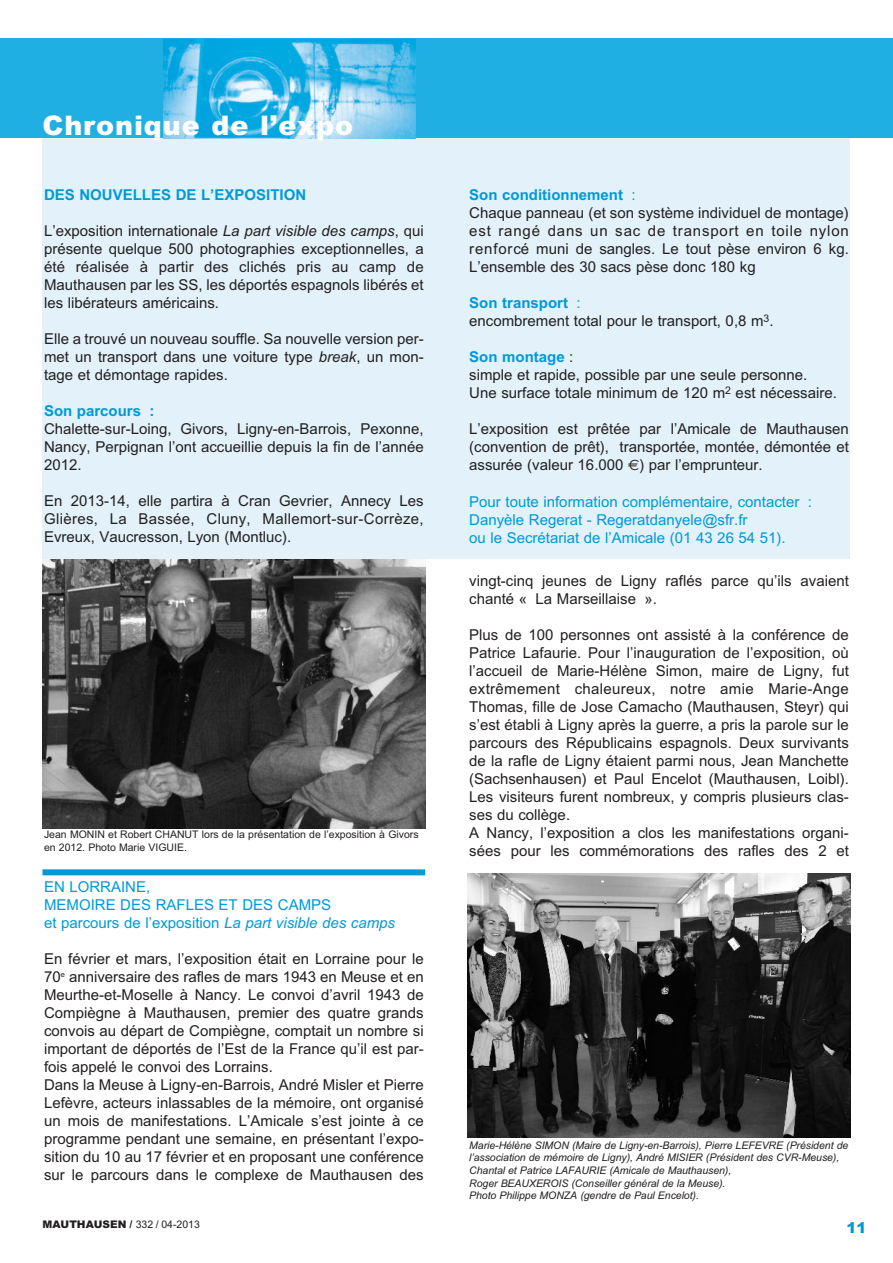
<style>
.page{position:relative;width:893px;height:1263px;background:#fff}
.page>*{position:absolute;margin:0;border:0;box-sizing:border-box;transform-origin:0 0}
.t1{font:900 27px "Arial";letter-spacing:.035em;color:#fff}
.t2{font:15px/18px "Arial MT TT";color:#231f20;text-align:justify}
.t3{font:15px/18px "Arial MT TT";color:#0099d8}
.t4{font:700 15px "Arial";color:#0099d8}
.t5{font:900 15px "Arial";color:#0099d8}
.t6{font:italic 10.5px/12.6px "Arial";letter-spacing:-.005em;color:#231f20}
.t7{font:10.5px/12.6px "Arial MT TT";color:#231f20}
.t8{font:900 10.5px "Arial";color:#231f20}
.s1{font-family:"Arial";font-style:italic}
.s2{font-family:"Arial MT TT";font-weight:400}
.s3{font-family:"Arial MT TT";font-weight:400;color:#231f20}
.s4{font-family:"Euro Sans"}
</style>
<div class="page">
<div style="left:43px;top:138px;width:807px;height:420px;background:#e2f1fa"></div>
<div style="left:0;top:38px;width:893px;height:100px;background:#1fafe2"></div>
<img style="left:164px;top:40px;width:252px;height:98px">
<img style="left:43px;top:560px;width:382px;height:268px">
<div style="left:43px;top:869px;width:382px;height:6px;background:#0099d8"></div>
<img style="left:468px;top:874px;width:382px;height:264px">
<h1 class="t1" style="left:43px;top:109px;width:312px">Chronique de l’expo</h1>
<p class="t4" style="left:44px;top:186px;width:264px">DES NOUVELLES DE L’EXPOSITION</p>
<p class="t2" style="left:44px;top:221px;width:381px">L’exposition internationale <span class="s1">La part visible des camps</span>, qui présente quelque 500 photographies exceptionnelles, a été réalisée à partir des clichés pris au camp de Mauthausen par les SS, les déportés espagnols libérés et les libérateurs américains.</p>
<p class="t2" style="left:44px;top:329px;width:381px">Elle a trouvé un nouveau souffle. Sa nouvelle version per&shy;met un transport dans une voiture type <span class="s1">break</span>, un mon&shy;tage et démontage rapides.</p>
<p class="t4" style="left:44px;top:402px;width:112px">Son parcours :</p>
<p class="t2" style="left:44px;top:419px;width:381px">Chalette-sur-Loing, Givors, Ligny-en-Barrois, Pexonne, Nancy, Perpignan l’ont accueillie depuis la fin de l’année 2012.</p>
<p class="t2" style="left:44px;top:491px;width:381px">En 2013-14, elle partira à Cran Gevrier, Annecy Les Glières, La Bassée, Cluny, Mallemort-sur-Corrèze, Evreux, Vaucresson, Lyon (Montluc).</p>
<p class="t7" style="left:44px;top:828px;width:376px">Jean MONIN et Robert CHANUT lors de la présentation de l’exposition à Givors en 2012. Photo Marie VIGUIE.</p>
<p class="t3" style="left:44px;top:878px;width:353px">EN LORRAINE,<br>MEMOIRE DES RAFLES ET DES CAMPS<br>et parcours de l’exposition <span class="s1">La part visible des camps</span></p>
<p class="t2" style="left:44px;top:950px;width:381px;text-align:left">En février et mars, l’exposition était en Lorraine pour le 70<sup>e</sup> anniversaire des rafles de mars 1943 en Meuse et en Meurthe-et-Moselle à Nancy. Le convoi d’avril 1943 de Compiègne à Mauthausen, premier des quatre grands convois au départ de Compiègne, comptait un nombre si important de déportés de l’Est de la France qu’il est par&shy;fois appelé le convoi des Lorrains.<br>Dans la Meuse à Ligny-en-Barrois, André Misler et Pierre Lefèvre, acteurs inlassables de la mémoire, ont organisé un mois de manifestations. L’Amicale s’est jointe à ce programme pendant une semaine, en présentant l’expo&shy;sition du 10 au 17 février et en proposant une conférence sur le parcours dans le complexe de Mauthausen des</p>
<p class="t4" style="left:469px;top:186px;width:168px">Son conditionnement <span class="s2">:</span></p>
<p class="t2" style="left:469px;top:203px;width:381px">Chaque panneau (et son système individuel de montage) est rangé dans un sac de transport en toile nylon renforcé muni de sangles. Le tout pèse environ 6 kg.<br>L’ensemble des 30 sacs pèse donc 180 kg</p>
<p class="t4" style="left:469px;top:294px;width:113px">Son transport <span class="s2">:</span></p>
<p class="t2" style="left:469px;top:312px;width:306px">encombrement total pour le transport, 0,8 m<sup>3</sup>.</p>
<p class="t4" style="left:469px;top:348px;width:106px">Son montage <span class="s3">:</span></p>
<p class="t2" style="left:469px;top:365px;width:369px">simple et rapide, possible par une seule personne.<br>Une surface totale minimum de 120 m<sup>2</sup> est nécessaire.</p>
<p class="t2" style="left:469px;top:420px;width:381px">L’exposition est prêtée par l’Amicale de Mauthausen (convention de prêt), transportée, montée, démontée et assurée (valeur 16.000 <span class="s4">€</span>) par l’emprunteur.</p>
<p class="t3" style="left:469px;top:492px;width:344px">Pour toute information complémentaire, contacter :<br>Danyèle Regerat - Regeratdanyele@sfr.fr<br>ou le Secrétariat de l’Amicale (01 43 26 54 51).</p>
<p class="t2" style="left:469px;top:572px;width:381px">vingt-cinq jeunes de Ligny raflés parce qu’ils avaient chanté « La Marseillaise ».</p>
<p class="t2" style="left:469px;top:626px;width:381px;text-align:left">Plus de 100 personnes ont assisté à la conférence de Patrice Lafaurie. Pour l’inauguration de l’exposition, où l’accueil de Marie-Hélène Simon, maire de Ligny, fut extrêmement chaleureux, notre amie Marie-Ange Thomas, fille de Jose Camacho (Mauthausen, Steyr) qui s’est établi à Ligny après la guerre, a pris la parole sur le parcours des Républicains espagnols. Deux survivants de la rafle de Ligny étaient parmi nous, Jean Manchette (Sachsenhausen) et Paul Encelot (Mauthausen, Loibl).<br>Les visiteurs furent nombreux, y compris plusieurs clas&shy;ses du collège.<br>A Nancy, l’exposition a clos les manifestations organi&shy;sées pour les commémorations des rafles des 2 et</p>
<p class="t6" style="left:469px;top:1139px;width:381px">Marie-Hélène SIMON (Maire de Ligny-en-Barrois), Pierre LEFEVRE (Président de l’association de mémoire de Ligny), André MISIER (Président des CVR-Meuse), Chantal et Patrice LAFAURIE (Amicale de Mauthausen),<br>Roger BEAUXEROIS (Conseiller général de la Meuse).<br>Photo Philippe MONZA (gendre de Paul Encelot).</p>
<p class="t8" style="left:43px;top:1218px;width:159px">MAUTHAUSEN / <span class="s2">332 / 04-2013</span></p>
<p class="t5" style="left:846px;top:1219px;width:22px">11</p>
</div>
